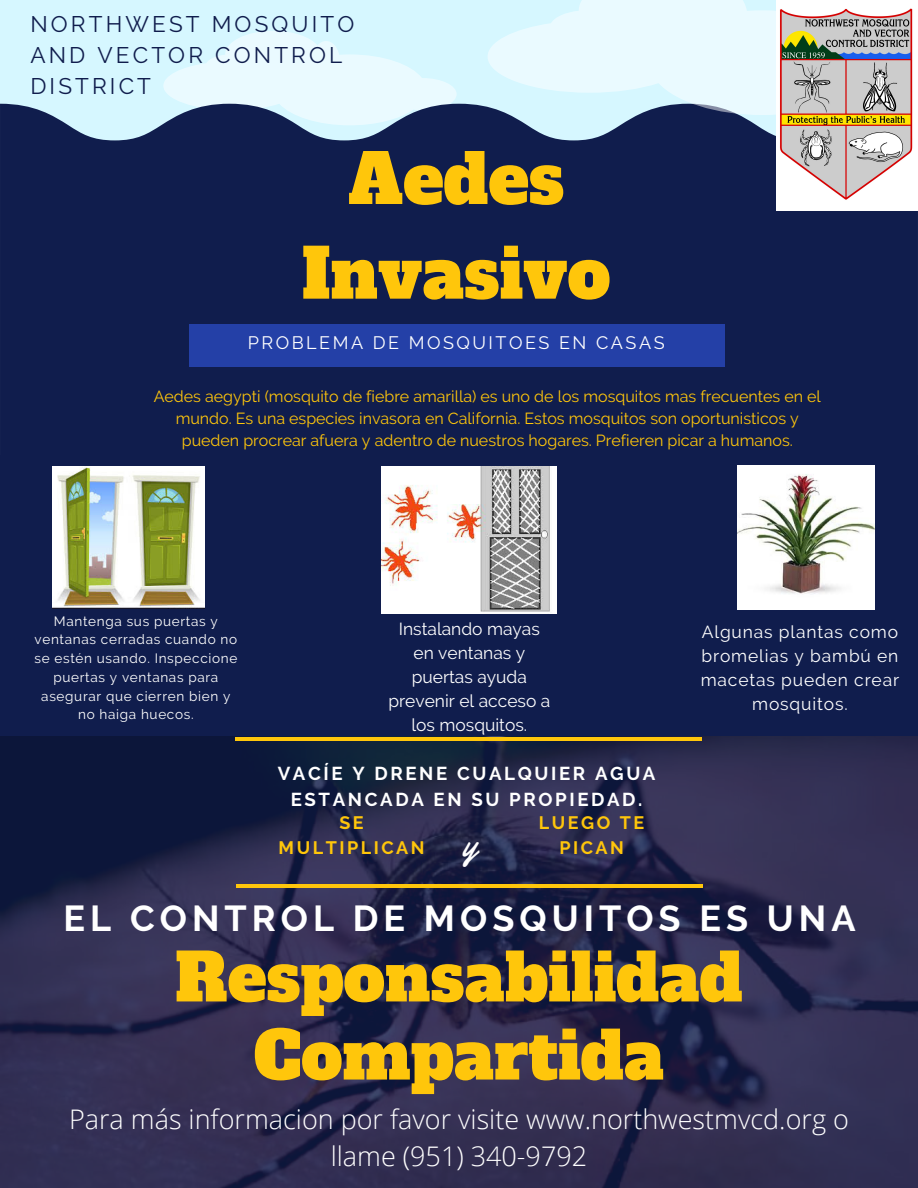
<style>
.page{position:relative;width:918px;height:1188px;background:#d6f7ff}
.page>*{position:absolute;margin:0;border:0;box-sizing:border-box;transform-origin:0 0}
.t1{font:68.1px/94.7px "Alfa Slab One";color:#ffc60b;text-align:center}
.t2{font:65.4px/78.2px "Alfa Slab One";color:#ffc60b;text-align:center}
.t3{font:36.75px "Yellowtail";color:#fff}
.t4{font:700 36px "Raleway";letter-spacing:.14em;color:#fff}
.t5{font:300 27px/37.3px "Open Sans";color:#fff;text-align:center}
.t6{font:22.5px/31.2px "Raleway";letter-spacing:.14em;color:#101d4d}
.t7{font:700 18.6px/26px "Raleway";letter-spacing:.14em;color:#fff;text-align:center}
.t8{font:18px "Raleway";letter-spacing:.14em;color:#fff}
.t9{font:700 18px/24.6px "Raleway";letter-spacing:.14em;color:#ffc60b;text-align:center}
.t10{font:17.4px/24.2px "Raleway";color:#fff;text-align:center}
.t11{font:17.4px/24.2px "Raleway";letter-spacing:.05em;color:#fff;text-align:center}
.t12{font:16.05px/22.4px "Raleway";color:#ffc60b;text-align:center}
.t13{font:13.5px/18.8px "Raleway";letter-spacing:.05em;color:#fff;text-align:center}
</style>
<div class="page">
<div style="left:0;top:455px;width:918px;height:733px;background:#101d4d"></div>
<svg style="left:163px;top:31px;width:294px;height:73px"></svg>
<div style="left:0;top:104px;width:918px;height:351px;background:#101d4d"></div>
<div style="left:189px;top:324px;width:536px;height:43px;background:#2440a7"></div>
<img style="left:0;top:737px;width:918px;height:451px">
<svg style="left:488px;top:0;width:289px;height:115px;fill:#eafaff"></svg>
<hr style="left:236px;top:737px;width:466px;height:3px;background:#ffc60b">
<hr style="left:237px;top:884px;width:466px;height:3px;background:#ffc60b">
<img style="left:777px;top:0;width:141px;height:210px">
<img style="left:381px;top:467px;width:176px;height:146px">
<img style="left:737px;top:466px;width:138px;height:144px">
<img style="left:53px;top:467px;width:152px;height:142px">
<h3 class="t6" style="left:30px;top:8px;width:325px">NORTHWEST MOSQUITO<br>AND VECTOR CONTROL<br>DISTRICT</h3>
<h1 class="t1" style="left:302px;top:133px;width:310px">Aedes<br>Invasivo</h1>
<p class="t8" style="left:248px;top:332px;width:418px">PROBLEMA DE MOSQUITOES EN CASAS</p>
<p class="t12" style="left:154px;top:385px;width:669px">Aedes aegypti (mosquito de fiebre amarilla) es uno de los mosquitos mas frecuentes en el mundo. Es una especies invasora en California. Estos mosquitos son oportunisticos y pueden procrear afuera y adentro de nuestros hogares. Prefieren picar a humanos.</p>
<p class="t13" style="left:34px;top:612px;width:204px">Mantenga sus puertas y ventanas cerradas cuando no se estén usando. Inspeccione puertas y ventanas para asegurar que cierren bien y no haiga huecos.</p>
<p class="t10" style="left:388px;top:617px;width:163px">Instalando mayas en ventanas y puertas ayuda prevenir el acceso a los mosquitos.</p>
<p class="t11" style="left:701px;top:620px;width:200px">Algunas plantas como bromelias y bambú en macetas pueden crear mosquitos.</p>
<p class="t7" style="left:278px;top:761px;width:379px">VACÍE Y DRENE CUALQUIER AGUA<br>ESTANCADA EN SU PROPIEDAD.</p>
<h3 class="t3" style="left:463px;top:820px;width:16px">y</h3>
<p class="t9" style="left:279px;top:810px;width:148px">SE<br>MULTIPLICAN</p>
<p class="t9" style="left:539px;top:810px;width:107px">LUEGO TE<br>PICAN</p>
<h3 class="t4" style="left:64px;top:897px;width:793px">EL CONTROL DE MOSQUITOS ES UNA</h3>
<h2 class="t2" style="left:175px;top:939px;width:569px">Responsabilidad<br>Compartida</h2>
<h3 class="t5" style="left:69px;top:1100px;width:781px">Para más informacion por favor visite www.northwestmvcd.org o llame (951) 340-9792</h3>
</div>
